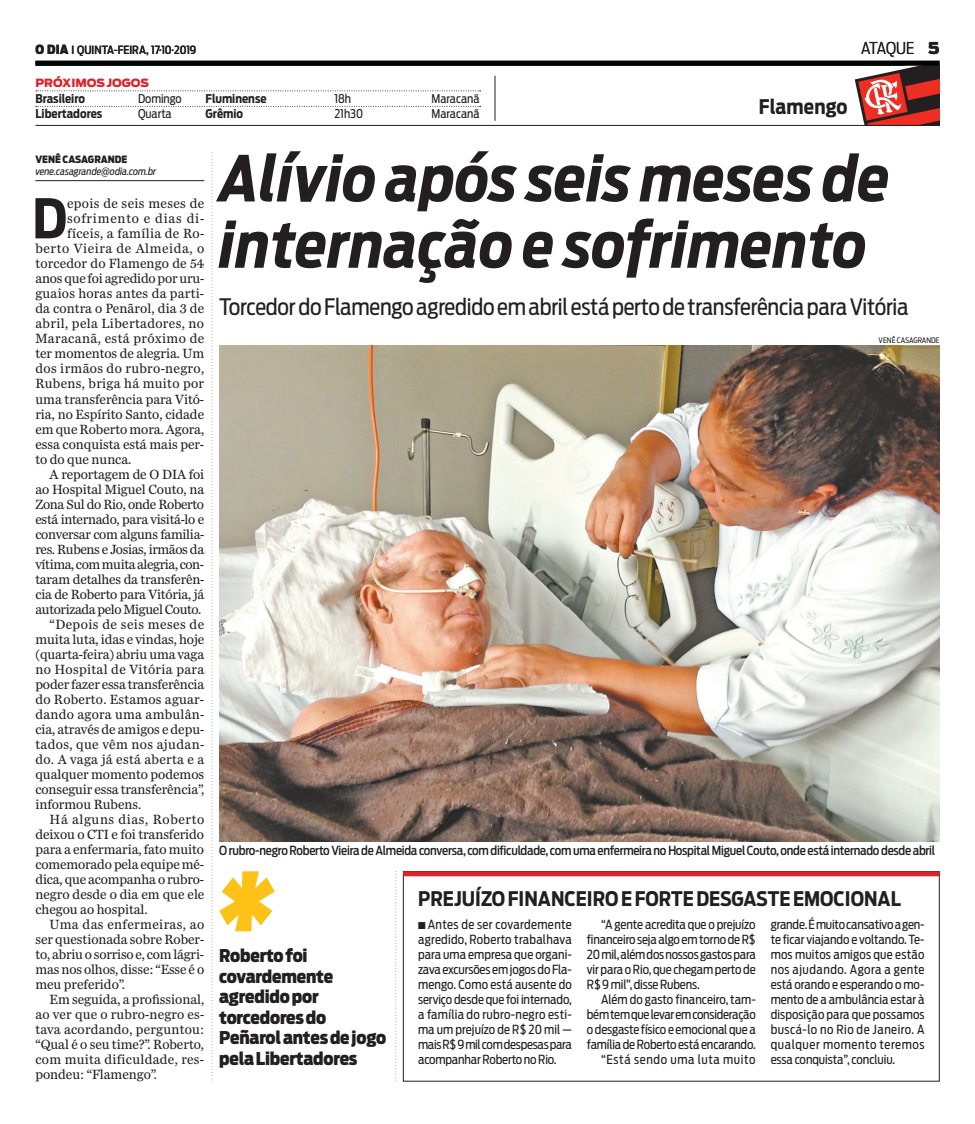
<style>
.page{position:relative;width:975px;height:1124px;background:#fff}
.page>*{position:absolute;margin:0;border:0;box-sizing:border-box;transform-origin:0 0}
.t1{font:italic 700 62.5px/66.2px "Antenna Cond";letter-spacing:.005em;color:#231f20}
.t2{font:700 54.25px "Antenna Cond";color:#231f20}
.t3{font:22.5px "Antenna Cond";letter-spacing:-.01em;color:#231f20}
.t4{font:700 20px "Antenna Cond";color:#231f20}
.t5{font:900 17.5px/20.5px "Antenna Cond";letter-spacing:-.01em;color:#231f20}
.t6{font:300 16.25px "Antenna Cond";letter-spacing:-.01em;color:#231f20}
.t7{font:13.75px "Miller Daily Two";letter-spacing:-.005em;color:#231f20}
.t8{font:13.75px "Miller Daily Two";letter-spacing:.025em;color:#231f20}
.t9{font:13.75px "Miller Daily Two";letter-spacing:-.03em;color:#231f20}
.t10{font:13.75px "Miller Daily Two";letter-spacing:.02em;color:#231f20}
.t11{font:13.75px "Miller Daily Two";letter-spacing:.015em;color:#231f20}
.t12{font:13.75px "Miller Daily Two";letter-spacing:.03em;color:#231f20}
.t13{font:13.75px "Miller Daily Two";letter-spacing:.04em;color:#231f20}
.t14{font:13.75px "Miller Daily Two";letter-spacing:.055em;color:#231f20}
.t15{font:12.5px/15px "Antenna Cond";letter-spacing:-.01em;color:#231f20;text-align:justify}
.t16{font:500 12.5px "Antenna Cond";letter-spacing:-.02em;color:#231f20}
.t17{font:700 12px "Antenna Cond";color:#231f20}
.t18{font:12px "Antenna Cond";color:#231f20}
.t19{font:500 11.25px "Antenna Cond";letter-spacing:-.01em;color:#231f20}
.t20{font:900 11.25px "Antenna";color:#dc2329}
.t21{font:italic 10px "Antenna Cond";color:#231f20}
.t22{font:900 10px "Antenna Cond";color:#231f20}
.t23{font:7.5px "Antenna Cond";color:#231f20}
.s1{font-weight:900;font-size:12.5px}
.s2{font-family:"Antenna";font-weight:900}
</style>
<div class="page">
<svg style="left:851px;top:66px;width:88px;height:59px"></svg>
<svg style="left:36px;top:90px;width:444px;height:1px"></svg>
<svg style="left:36px;top:106px;width:444px;height:1px"></svg>
<div style="left:35px;top:61px;width:904px;height:5px;background:#040503"></div>
<hr style="left:35px;top:125px;width:904px;height:1px;background:#231f20">
<hr style="left:494px;top:76px;width:1px;height:45px;background:#231f20">
<img style="left:219px;top:346px;width:720px;height:495px">
<div style="left:403px;top:871px;width:536px;height:5px;background:#dc2329"></div>
<svg style="left:219px;top:871px;width:56px;height:60px"></svg>
<svg style="left:211px;top:152px;width:2px;height:928px"></svg>
<svg style="left:395px;top:871px;width:2px;height:210px"></svg>
<hr style="left:35px;top:180px;width:169px;height:1px;background:#231f20">
<p class="t19" style="left:35px;top:43px;width:162px"><span class="s1">O DIA</span> I Quinta-feira, 17.10.2019</p>
<p class="t6" style="left:861px;top:38px;width:80px">ATAQUE <span class="s2">5</span></p>
<p class="t20" style="left:35px;top:76px;width:115px">PRÓXIMOS JOGOS</p>
<p class="t17" style="left:35px;top:91px;width:51px">Brasileiro</p>
<p class="t18" style="left:138px;top:91px;width:45px">Domingo</p>
<p class="t17" style="left:205px;top:91px;width:63px">Fluminense</p>
<p class="t18" style="left:334px;top:91px;width:18px">18h</p>
<p class="t18" style="left:431px;top:91px;width:49px">Maracanã</p>
<p class="t17" style="left:35px;top:106px;width:68px">Libertadores</p>
<p class="t18" style="left:138px;top:106px;width:35px">Quarta</p>
<p class="t17" style="left:205px;top:106px;width:39px">Grêmio</p>
<p class="t18" style="left:334px;top:106px;width:30px">21h30</p>
<p class="t18" style="left:431px;top:106px;width:49px">Maracanã</p>
<h3 class="t4" style="left:758px;top:95px;width:90px">Flamengo</h3>
<p class="t22" style="left:35px;top:153px;width:93px">VENÊ CASAGRANDE</p>
<p class="t21" style="left:35px;top:165px;width:122px">vene.casagrande@odia.com.br</p>
<h2 class="t2" style="left:32px;top:186px;width:36px">D</h2>
<p class="t8" style="left:67px;top:196px;width:139px">epois de seis meses de</p>
<p class="t14" style="left:67px;top:211px;width:139px">sofrimento e dias di-</p>
<p class="t8" style="left:67px;top:226px;width:139px">fíceis, a família de Ro-</p>
<p class="t13" style="left:35px;top:241px;width:170px">berto Vieira de Almeida, o</p>
<p class="t7" style="left:35px;top:256px;width:170px">torcedor do Flamengo de 54</p>
<p class="t7" style="left:35px;top:271px;width:170px">anos que foi agredido por uru-</p>
<p class="t11" style="left:35px;top:286px;width:170px">guaios horas antes da parti-</p>
<p class="t7" style="left:35px;top:301px;width:170px">da contra o Penãrol, dia 3 de</p>
<p class="t8" style="left:35px;top:316px;width:170px">abril, pela Libertadores, no</p>
<p class="t12" style="left:35px;top:331px;width:170px">Maracanã, está próximo de</p>
<p class="t7" style="left:35px;top:346px;width:170px">ter momentos de alegria. Um</p>
<p class="t8" style="left:35px;top:361px;width:170px">dos irmãos do rubro-negro,</p>
<p class="t10" style="left:35px;top:376px;width:170px">Rubens, briga há muito por</p>
<p class="t7" style="left:35px;top:391px;width:170px">uma transferência para Vitó-</p>
<p class="t7" style="left:35px;top:406px;width:170px">ria, no Espírito Santo, cidade</p>
<p class="t7" style="left:35px;top:421px;width:170px">em que Roberto mora. Agora,</p>
<p class="t7" style="left:35px;top:436px;width:170px">essa conquista está mais per-</p>
<p class="t7" style="left:35px;top:451px;width:97px">to do que nunca.</p>
<p class="t7" style="left:50px;top:466px;width:156px">A reportagem de O DIA foi</p>
<p class="t7" style="left:35px;top:481px;width:170px">ao Hospital Miguel Couto, na</p>
<p class="t9" style="left:35px;top:496px;width:170px">Zona Sul do Rio, onde Roberto</p>
<p class="t7" style="left:35px;top:511px;width:170px">está internado, para visitá-lo e</p>
<p class="t7" style="left:35px;top:526px;width:170px">conversar com alguns familia-</p>
<p class="t9" style="left:35px;top:541px;width:170px">res. Rubens e Josias, irmãos da</p>
<p class="t9" style="left:35px;top:556px;width:170px">vítima, com muita alegria, con-</p>
<p class="t7" style="left:35px;top:571px;width:170px">taram detalhes da transferên-</p>
<p class="t7" style="left:35px;top:586px;width:170px">cia de Roberto para Vitória, já</p>
<p class="t9" style="left:35px;top:601px;width:167px">autorizada pelo Miguel Couto.</p>
<p class="t12" style="left:50px;top:616px;width:156px">“Depois de seis meses de</p>
<p class="t7" style="left:35px;top:631px;width:170px">muita luta, idas e vindas, hoje</p>
<p class="t7" style="left:35px;top:646px;width:170px">(quarta-feira) abriu uma vaga</p>
<p class="t8" style="left:35px;top:661px;width:170px">no Hospital de Vitória para</p>
<p class="t7" style="left:35px;top:676px;width:170px">poder fazer essa transferência</p>
<p class="t11" style="left:35px;top:691px;width:170px">do Roberto. Estamos aguar-</p>
<p class="t10" style="left:35px;top:706px;width:170px">dando agora uma ambulân-</p>
<p class="t7" style="left:35px;top:721px;width:170px">cia, através de amigos e depu-</p>
<p class="t8" style="left:35px;top:736px;width:170px">tados, que vêm nos ajudan-</p>
<p class="t10" style="left:35px;top:751px;width:170px">do. A vaga já está aberta e a</p>
<p class="t7" style="left:35px;top:766px;width:170px">qualquer momento podemos</p>
<p class="t7" style="left:35px;top:781px;width:170px">conseguir essa transferência”,</p>
<p class="t7" style="left:35px;top:796px;width:107px">informou Rubens.</p>
<p class="t13" style="left:50px;top:811px;width:156px">Há alguns dias, Roberto</p>
<p class="t7" style="left:35px;top:826px;width:170px">deixou o CTI e foi transferido</p>
<p class="t7" style="left:35px;top:841px;width:170px">para a enfermaria, fato muito</p>
<p class="t7" style="left:35px;top:856px;width:170px">comemorado pela equipe mé-</p>
<p class="t7" style="left:35px;top:871px;width:170px">dica, que acompanha o rubro-</p>
<p class="t7" style="left:35px;top:886px;width:170px">negro desde o dia em que ele</p>
<p class="t7" style="left:35px;top:901px;width:114px">chegou ao hospital.</p>
<p class="t12" style="left:50px;top:916px;width:156px">Uma das enfermeiras, ao</p>
<p class="t7" style="left:35px;top:931px;width:170px">ser questionada sobre Rober-</p>
<p class="t7" style="left:35px;top:946px;width:170px">to, abriu o sorriso e, com lágri-</p>
<p class="t7" style="left:35px;top:961px;width:170px">mas nos olhos, disse: “Esse é o</p>
<p class="t7" style="left:35px;top:976px;width:91px">meu preferido”.</p>
<p class="t7" style="left:50px;top:991px;width:156px">Em seguida, a profissional,</p>
<p class="t7" style="left:35px;top:1006px;width:170px">ao ver que o rubro-negro es-</p>
<p class="t11" style="left:35px;top:1021px;width:170px">tava acordando, perguntou:</p>
<p class="t7" style="left:35px;top:1036px;width:170px">“Qual é o seu time?”. Roberto,</p>
<p class="t10" style="left:35px;top:1051px;width:170px">com muita dificuldade, res-</p>
<p class="t7" style="left:35px;top:1066px;width:123px">pondeu: “Flamengo”.</p>
<h1 class="t1" style="left:219px;top:146px;width:672px">Alívio após seis meses de internação e sofrimento</h1>
<h3 class="t3" style="left:219px;top:293px;width:690px">Torcedor do Flamengo agredido em abril está perto de transferência para Vitória</h3>
<p class="t23" style="left:878px;top:336px;width:62px">VENÊ CASAGRANDE</p>
<p class="t16" style="left:219px;top:842px;width:717px">O rubro-negro Roberto Vieira de Almeida conversa, com dificuldade, com uma enfermeira no Hospital Miguel Couto, onde está internado desde abril</p>
<p class="t5" style="left:219px;top:945px;width:168px">Roberto foi covardemente agredido por torcedores do<br>Peñarol antes de jogo pela Libertadores</p>
<h3 class="t4" style="left:418px;top:886px;width:484px">PREJUÍZO FINANCEIRO E FORTE DESGASTE EMOCIONAL</h3>
<p class="t15" style="left:418px;top:916px;width:155px;text-indent:10px">Antes de ser covardemente agredido, Roberto trabalhava para uma empresa que organi&shy;zava excursões em jogos do Fla&shy;mengo. Como está ausente do serviço desde que foi internado, a família do rubro-negro esti&shy;ma um prejuízo de R$ 20 mil — mais R$ 9 mil com despesas para acompanhar Roberto no Rio.</p>
<p class="t15" style="left:587px;top:916px;width:170px;text-indent:14px">“A gente acredita que o prejuízo financeiro seja algo em torno de R$ 20 mil, além dos nossos gastos para vir para o Rio, que chegam perto de R$ 9 mil”, disse Rubens.</p>
<p class="t15" style="left:587px;top:991px;width:170px;text-align:right">Além do gasto financeiro, tam&shy;bém tem que levar em consideração o desgaste físico e emocional que a família de Roberto está encarando. “Está sendo uma luta muito</p>
<p class="t15" style="left:770px;top:916px;width:155px">grande. É muito cansativo a gen&shy;te ficar viajando e voltando. Te&shy;mos muitos amigos que estão nos ajudando. Agora a gente está orando e esperando o mo&shy;mento de a ambulância estar à disposição para que possamos buscá-lo no Rio de Janeiro. A qualquer momento teremos essa conquista”, concluiu.</p>
</div>
